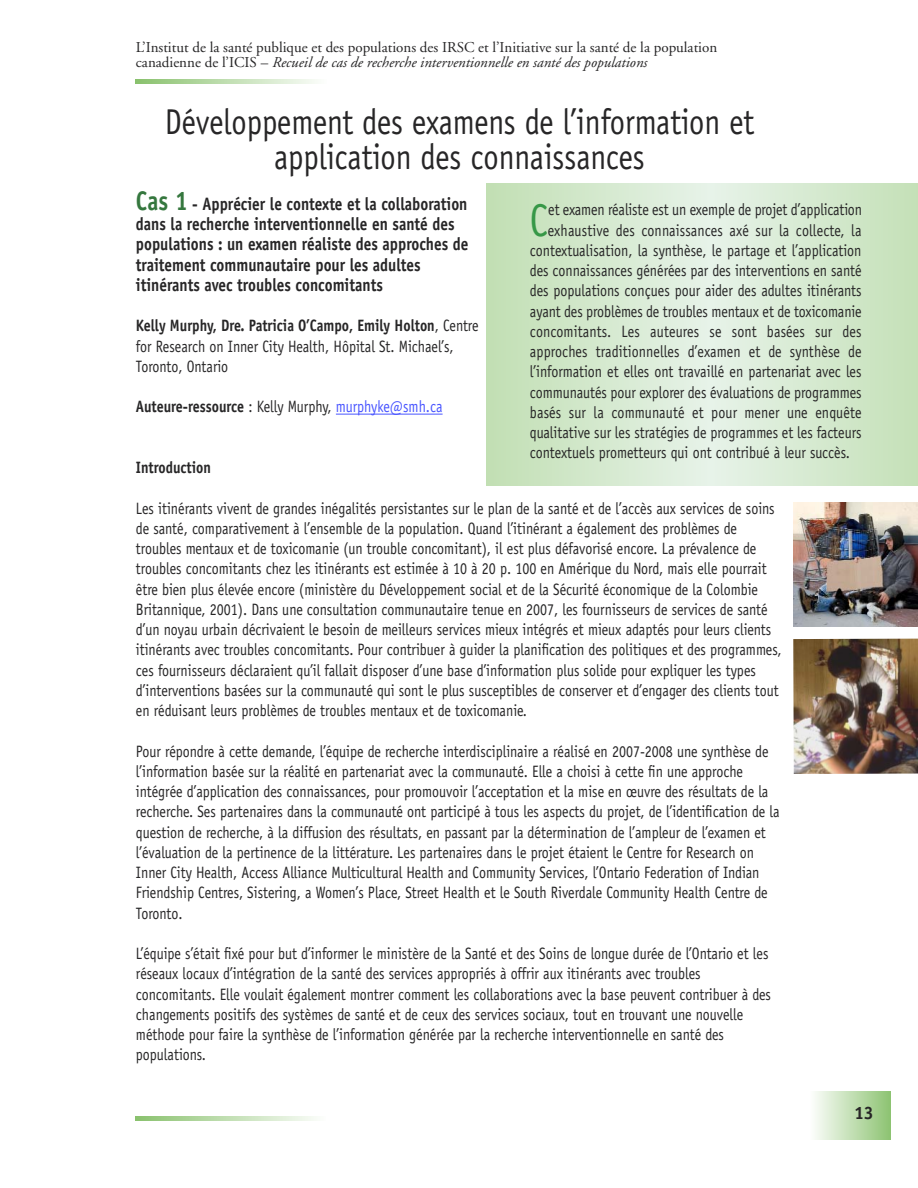
<style>
.page{position:relative;width:918px;height:1188px;background:#fff}
.page>*{position:absolute;margin:0;border:0;box-sizing:border-box;transform-origin:0 0}
.t1{font:46.05px "Officina Sans";color:#379847;scale:.85 1}
.t2{font:36px/34.5px "Officina Sans";color:#272627;text-align:center;scale:.85 1}
.t3{font:700 18px/20.2px "Officina Sans";color:#272627;scale:.85 1}
.t4{font:700 18px "Officina Sans";color:#272627}
.t5{font:16.5px/20.2px "Officina Sans";color:#272627;scale:.85 1}
.t6{font:700 16.5px "Officina Sans";color:#272627;scale:.85 1}
.t7{font:15px/15px "Adobe Garamond";color:#272627}
.s1{font-style:italic}
.s2{font-size:27px;color:#35773e}
.s3{font-weight:700}
.s4{font-weight:400}
.s5{font-weight:400;color:#4955ff}
</style>
<div class="page">
<div style="left:810px;top:1092px;width:81px;height:48px;background:linear-gradient(to right,#fdfefd,#8dc372)"></div>
<hr style="left:336px;top:414px;width:107px;height:1px;background:#4955ff">
<svg style="left:136px;top:80px;width:179px;height:3px"></svg>
<svg style="left:135px;top:1117px;width:179px;height:3px"></svg>
<svg style="left:486px;top:183px;width:432px;height:303px;background:#d5e9ce"></svg>
<img style="left:793px;top:502px;width:125px;height:124px">
<img style="left:793px;top:639px;width:125px;height:135px">
<p class="t7" style="left:136px;top:41px;width:583px">L’Institut de la santé publique et des populations des IRSC et l’Initiative sur la santé de la population canadienne de l’ICIS – <span class="s1">Recueil de cas de recherche interventionnelle en santé des populations</span></p>
<h2 class="t2" style="left:165px;top:108px;width:695px">Développement des examens de l’information et application des connaissances</h2>
<p class="t3" style="left:136px;top:195px;width:393px"><span class="s2">Cas 1</span> - Apprécier le contexte et la collaboration dans la recherche interventionnelle en santé des populations : un examen réaliste des approches de traitement communautaire pour les adultes itinérants avec troubles concomitants</p>
<p class="t5" style="left:136px;top:317px;width:405px"><span class="s3">Kelly Murphy, Dre. Patricia O’Campo, Emily Holton</span>, Centre for Research on Inner City Health, Hôpital St. Michael’s,<br>Toronto, Ontario</p>
<p class="t6" style="left:136px;top:400px;width:362px">Auteure-ressource <span class="s4">: Kelly Murphy,</span> <span class="s5">murphyke@smh.ca</span></p>
<h1 class="t1" style="left:530px;top:202px;width:23px">C</h1>
<p class="t5" style="left:548px;top:201px;width:371px">et examen réaliste est un exemple de projet d’application</p>
<p class="t5" style="left:548px;top:221px;width:371px">exhaustive des connaissances axé sur la collecte, la</p>
<p class="t5" style="left:530px;top:242px;width:392px">contextualisation, la synthèse, le partage et l’application</p>
<p class="t5" style="left:530px;top:262px;width:392px">des connaissances générées par des interventions en santé</p>
<p class="t5" style="left:530px;top:282px;width:392px">des populations conçues pour aider des adultes itinérants</p>
<p class="t5" style="left:530px;top:302px;width:392px">ayant des problèmes de troubles mentaux et de toxicomanie</p>
<p class="t5" style="left:530px;top:323px;width:392px">concomitants. Les auteures se sont basées sur des</p>
<p class="t5" style="left:530px;top:343px;width:392px">approches traditionnelles d’examen et de synthèse de</p>
<p class="t5" style="left:530px;top:363px;width:392px">l’information et elles ont travaillé en partenariat avec les</p>
<p class="t5" style="left:530px;top:383px;width:392px">communautés pour explorer des évaluations de programmes</p>
<p class="t5" style="left:530px;top:404px;width:392px">basés sur la communauté et pour mener une enquête</p>
<p class="t5" style="left:530px;top:424px;width:392px">qualitative sur les stratégies de programmes et les facteurs</p>
<p class="t5" style="left:530px;top:444px;width:378px">contextuels prometteurs qui ont contribué à leur succès.</p>
<p class="t6" style="left:136px;top:461px;width:90px">Introduction</p>
<p class="t5" style="left:136px;top:499px;width:761px">Les itinérants vivent de grandes inégalités persistantes sur le plan de la santé et de l’accès aux services de soins de santé, comparativement à l’ensemble de la population. Quand l’itinérant a également des problèmes de troubles mentaux et de toxicomanie (un trouble concomitant), il est plus défavorisé encore. La prévalence de troubles concomitants chez les itinérants est estimée à 10 à 20 p. 100 en Amérique du Nord, mais elle pourrait être bien plus élevée encore (ministère du Développement social et de la Sécurité économique de la Colombie Britannique, 2001). Dans une consultation communautaire tenue en 2007, les fournisseurs de services de santé d’un noyau urbain décrivaient le besoin de meilleurs services mieux intégrés et mieux adaptés pour leurs clients itinérants avec troubles concomitants. Pour contribuer à guider la planification des politiques et des programmes, ces fournisseurs déclaraient qu’il fallait disposer d’une base d’information plus solide pour expliquer les types d’interventions basées sur la communauté qui sont le plus susceptibles de conserver et d’engager des clients tout en réduisant leurs problèmes de troubles mentaux et de toxicomanie.</p>
<p class="t5" style="left:136px;top:742px;width:759px">Pour répondre à cette demande, l’équipe de recherche interdisciplinaire a réalisé en 2007-2008 une synthèse de l’information basée sur la réalité en partenariat avec la communauté. Elle a choisi à cette fin une approche intégrée d’application des connaissances, pour promouvoir l’acceptation et la mise en œuvre des résultats de la recherche. Ses partenaires dans la communauté ont participé à tous les aspects du projet, de l’identification de la question de recherche, à la diffusion des résultats, en passant par la détermination de l’ampleur de l’examen et l’évaluation de la pertinence de la littérature. Les partenaires dans le projet étaient le Centre for Research on Inner City Health, Access Alliance Multicultural Health and Community Services, l’Ontario Federation of Indian Friendship Centres, Sistering, a Women’s Place, Street Health et le South Riverdale Community Health Centre de Toronto.</p>
<p class="t5" style="left:136px;top:945px;width:749px">L’équipe s’était fixé pour but d’informer le ministère de la Santé et des Soins de longue durée de l’Ontario et les réseaux locaux d’intégration de la santé des services appropriés à offrir aux itinérants avec troubles concomitants. Elle voulait également montrer comment les collaborations avec la base peuvent contribuer à des changements positifs des systèmes de santé et de ceux des services sociaux, tout en trouvant une nouvelle méthode pour faire la synthèse de l’information générée par la recherche interventionnelle en santé des populations.</p>
<p class="t4" style="left:854px;top:1106px;width:21px">13</p>
</div>
